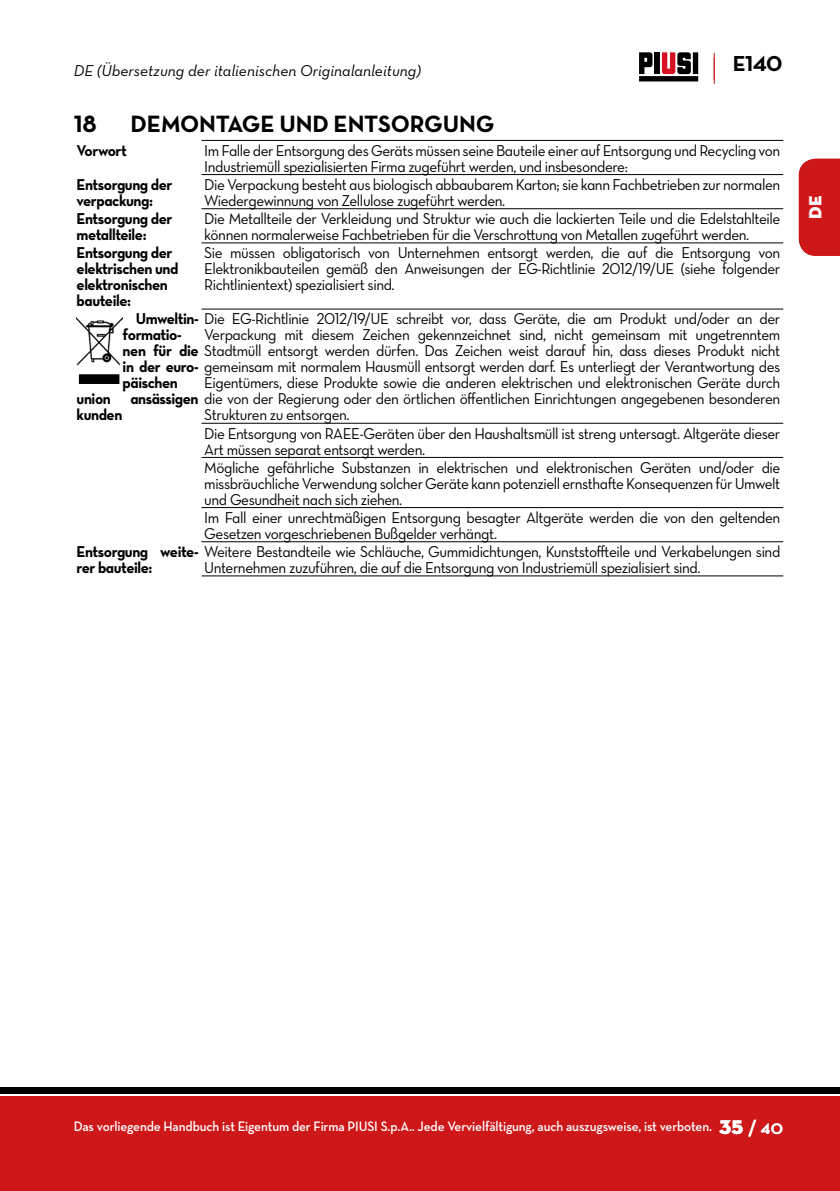
<style>
.page{position:relative;width:840px;height:1191px;background:#fff}
.page>*{position:absolute;margin:0;border:0;box-sizing:border-box;transform-origin:0 0}
.DE-TITOLI{font:24px "Neutraface Text Bold Alt";letter-spacing:-.01em;color:#000}
.t1{font:22px "Neutraface Text Bold Alt";color:#000}
.t2{font:18px "Neutraface Display Titling";color:#fff}
.DE-TESTO_NORMALE{font:16px/16px "Neutraface Text Book Alt";letter-spacing:-.03em;color:#000;scale:.95 1}
.DE-NOTE_DI_ATTENZIONE{font:16px/16px "Neutraface Text Book Alt";letter-spacing:-.03em;color:#000;scale:.95 1}
.DE-NOTE_DI_ATTENZIONE-2{font:16px/16px "Neutraface Text Bold Alt";letter-spacing:-.03em;color:#000;scale:.95 1}
.t3{font:16px "Neutraface Text Book Italic Alt";color:#000}
.t4{font:600 14px "Neutraface Text";letter-spacing:-.01em;color:#fff;scale:.94 1}
.s1{font-family:"Neutraface Text Bold Alt"}
.s2{font-family:"Neutraface Display Titling";font-weight:400;font-size:20px}
.s3{font-family:"Neutraface Display";font-weight:700;font-size:20px}
</style>
<div class="page">
<div style="left:0;top:1096px;width:839px;height:95px;background:#cd1719"></div>
<div style="left:0;top:1087px;width:839px;height:6px;background:#000"></div>
<svg style="left:639px;top:52px;width:58px;height:29px"></svg>
<div style="left:654px;top:52px;width:5px;height:22px;background:#000"></div>
<svg style="left:713px;top:53px;width:1px;height:31px"></svg>
<hr style="left:201px;top:140px;width:581px;height:1px;background:#000">
<hr style="left:201px;top:174px;width:581px;height:1px;background:#000">
<hr style="left:201px;top:208px;width:581px;height:1px;background:#000">
<hr style="left:201px;top:242px;width:581px;height:1px;background:#000">
<hr style="left:201px;top:309px;width:581px;height:1px;background:#000">
<hr style="left:201px;top:423px;width:581px;height:1px;background:#000">
<hr style="left:201px;top:457px;width:581px;height:1px;background:#000">
<hr style="left:201px;top:507px;width:581px;height:1px;background:#000">
<hr style="left:201px;top:541px;width:581px;height:1px;background:#000">
<hr style="left:201px;top:575px;width:581px;height:1px;background:#000">
<img style="left:77px;top:317px;width:46px;height:66px">
<div style="left:798px;top:159px;width:41px;height:97px;background:#cd1719"></div>
<p class="t3" style="left:74px;top:61px;width:348px">DE (Übersetzung der italienischen Originalanleitung)</p>
<h2 class="t1" style="left:732px;top:49px;width:51px">E140</h2>
<p class="DE-TITOLI" style="left:74px;top:108px;width:24px">18</p>
<p class="DE-TITOLI" style="left:130px;top:108px;width:365px">DEMONTAGE UND ENTSORGUNG</p>
<p class="DE-NOTE_DI_ATTENZIONE-2" style="left:77px;top:142px;width:54px">Vorwort</p>
<p class="DE-TESTO_NORMALE" style="left:204px;top:142px;width:607px">Im Falle der Entsorgung des Geräts müssen seine Bauteile einer auf Entsorgung und Recycling von<br>Industriemüll spezialisierten Firma zugeführt werden, und insbesondere:</p>
<p class="DE-NOTE_DI_ATTENZIONE-2" style="left:77px;top:176px;width:102px">Entsorgung der verpackung:</p>
<p class="DE-TESTO_NORMALE" style="left:204px;top:176px;width:607px">Die Verpackung besteht aus biologisch abbaubarem Karton; sie kann Fachbetrieben zur normalen<br>Wiedergewinnung von Zellulose zugeführt werden.</p>
<p class="DE-NOTE_DI_ATTENZIONE-2" style="left:77px;top:210px;width:102px">Entsorgung der metallteile:</p>
<p class="DE-TESTO_NORMALE" style="left:204px;top:210px;width:607px">Die Metallteile der Verkleidung und Struktur wie auch die lackierten Teile und die Edelstahlteile können normalerweise Fachbetrieben für die Verschrottung von Metallen zugeführt werden.</p>
<p class="DE-NOTE_DI_ATTENZIONE-2" style="left:77px;top:245px;width:109px">Entsorgung der elektrischen und elektronischen bauteile:</p>
<p class="DE-TESTO_NORMALE" style="left:204px;top:244px;width:607px;text-align:justify">Sie müssen obligatorisch von Unternehmen entsorgt werden, die auf die Entsorgung von Elektronikbauteilen gemäß den Anweisungen der EG-Richtlinie 2012/19/UE (siehe folgender Richtlinientext) spezialisiert sind.</p>
<p class="DE-NOTE_DI_ATTENZIONE" style="left:136px;top:311px;width:679px"><span class="s1">Umweltin-</span> Die EG-Richtlinie 2012/19/UE schreibt vor, dass Geräte, die am Produkt und/oder an der</p>
<p class="DE-NOTE_DI_ATTENZIONE-2" style="left:123px;top:327px;width:64px">formatio-</p>
<p class="DE-NOTE_DI_ATTENZIONE" style="left:123px;top:343px;width:693px"><span class="s1">nen für die</span> Stadtmüll entsorgt werden dürfen. Das Zeichen weist darauf hin, dass dieses Produkt nicht</p>
<p class="DE-NOTE_DI_ATTENZIONE" style="left:123px;top:359px;width:693px"><span class="s1">in der euro-</span> gemeinsam mit normalem Hausmüll entsorgt werden darf. Es unterliegt der Verantwortung des</p>
<p class="DE-NOTE_DI_ATTENZIONE-2" style="left:123px;top:375px;width:60px">päischen</p>
<p class="DE-NOTE_DI_ATTENZIONE" style="left:77px;top:391px;width:741px"><span class="s1">union ansässigen</span> die von der Regierung oder den örtlichen öffentlichen Einrichtungen angegebenen besonderen</p>
<p class="DE-NOTE_DI_ATTENZIONE-2" style="left:77px;top:407px;width:50px">kunden</p>
<p class="DE-TESTO_NORMALE" style="left:204px;top:327px;width:607px">Verpackung mit diesem Zeichen gekennzeichnet sind, nicht gemeinsam mit ungetrenntem</p>
<p class="DE-TESTO_NORMALE" style="left:204px;top:367px;width:607px;line-height:32px">Eigentümers, diese Produkte sowie die anderen elektrischen und elektronischen Geräte durch<br>Strukturen zu entsorgen.</p>
<p class="DE-TESTO_NORMALE" style="left:204px;top:425px;width:607px">Die Entsorgung von RAEE-Geräten über den Haushaltsmüll ist streng untersagt. Altgeräte dieser<br>Art müssen separat entsorgt werden.</p>
<p class="DE-TESTO_NORMALE" style="left:204px;top:459px;width:607px;text-align:justify">Mögliche gefährliche Substanzen in elektrischen und elektronischen Geräten und/oder die missbräuchliche Verwendung solcher Geräte kann potenziell ernsthafte Konsequenzen für Umwelt und Gesundheit nach sich ziehen.</p>
<p class="DE-TESTO_NORMALE" style="left:204px;top:509px;width:607px">Im Fall einer unrechtmäßigen Entsorgung besagter Altgeräte werden die von den geltenden<br>Gesetzen vorgeschriebenen Bußgelder verhängt.</p>
<p class="DE-NOTE_DI_ATTENZIONE" style="left:77px;top:543px;width:742px"><span class="s1">Entsorgung weite-</span> Weitere Bestandteile wie Schläuche, Gummidichtungen, Kunststoffteile und Verkabelungen sind <span class="s1">rer bauteile:</span></p>
<p class="DE-TESTO_NORMALE" style="left:204px;top:559px;width:523px">Unternehmen zuzuführen, die auf die Entsorgung von Industriemüll spezialisiert sind.</p>
<p class="t2" style="left:803px;top:219px;width:24px;rotate:-90deg">DE</p>
<p class="t2" style="left:803px;top:219px;width:25px;rotate:-90deg">EN</p>
<p class="t4" style="left:74px;top:1117px;width:755px">Das vorliegende Handbuch ist Eigentum der Firma PIUSI S.p.A.. Jede Vervielfältigung, auch auszugsweise, ist verboten. <span class="s2">35</span> <span class="s3">/ 40</span></p>
</div>
